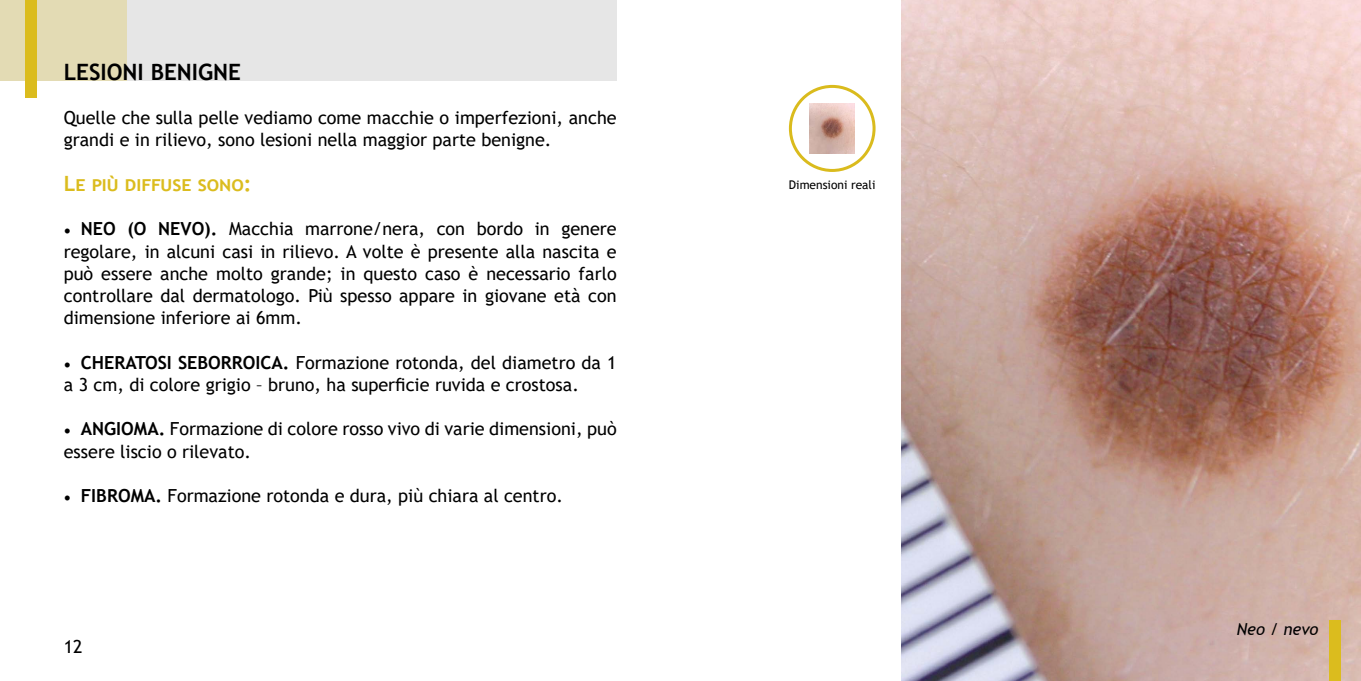
<style>
.page{position:relative;width:1361px;height:681px;background:#fff}
.page>*{position:absolute;margin:0;border:0;box-sizing:border-box;transform-origin:0 0}
.t1{font:700 22.5px "Trebuchet MS";color:#000}
.t2{font:700 21px "Trebuchet MS";color:#dbbc1e}
.t3{font:18px/22.2px "Trebuchet MS";color:#000}
.t4{font:italic 16.5px "Trebuchet MS";color:#000}
.t5{font:12px "Trebuchet MS";color:#000}
.s1{font-family:"Minion Pro";font-weight:700}
.s2{font-weight:700}
</style>
<div class="page">
<div style="left:0;top:0;width:617px;height:81px;background:#e6e6e6"></div>
<div style="left:0;top:0;width:126px;height:81px;background:#e3dbb4"></div>
<div style="left:26px;top:0;width:11px;height:98px;background:#dbbc1e"></div>
<img style="left:901px;top:0;width:460px;height:680px">
<div style="left:789px;top:85px;width:86px;height:87px;border:3px solid #dabb1d;border-radius:50%"></div>
<img style="left:809px;top:104px;width:46px;height:49px">
<div style="left:1329px;top:620px;width:12px;height:60px;background:#dbbc1e"></div>
<p class="t1" style="left:64px;top:58px;width:179px">LESIONI BENIGNE</p>
<p class="t3" style="left:64px;top:107px;width:554px">Quelle che sulla pelle vediamo come macchie o imperfezioni, anche grandi e in rilievo, sono lesioni nella maggior parte benigne.</p>
<p class="t2" style="left:64px;top:170px;width:189px">Le più diffuse sono:</p>
<p class="t3" style="left:64px;top:218px;width:554px;text-align:justify"><span class="s1">•</span> <span class="s2">NEO (O NEVO).</span> Macchia marrone/nera, con bordo in genere regolare, in alcuni casi in rilievo. A volte è presente alla nascita e può essere anche molto grande; in questo caso è necessario farlo controllare dal dermatologo. Più spesso appare in giovane età con dimensione inferiore ai 6mm.</p>
<p class="t3" style="left:64px;top:351px;width:554px"><span class="s1">•</span> <span class="s2">CHERATOSI SEBORROICA.</span> Formazione rotonda, del diametro da 1 a 3 cm, di colore grigio – bruno, ha superficie ruvida e crostosa.</p>
<p class="t3" style="left:64px;top:417px;width:554px"><span class="s1">•</span> <span class="s2">ANGIOMA.</span> Formazione di colore rosso vivo di varie dimensioni, può essere liscio o rilevato.</p>
<p class="t3" style="left:64px;top:484px;width:501px"><span class="s1">•</span> <span class="s2">FIBROMA.</span> Formazione rotonda e dura, più chiara al centro.</p>
<p class="t3" style="left:64px;top:635px;width:20px">12</p>
<p class="t5" style="left:789px;top:177px;width:88px">Dimensioni reali</p>
<p class="t4" style="left:1236px;top:618px;width:83px">Neo / nevo</p>
</div>
